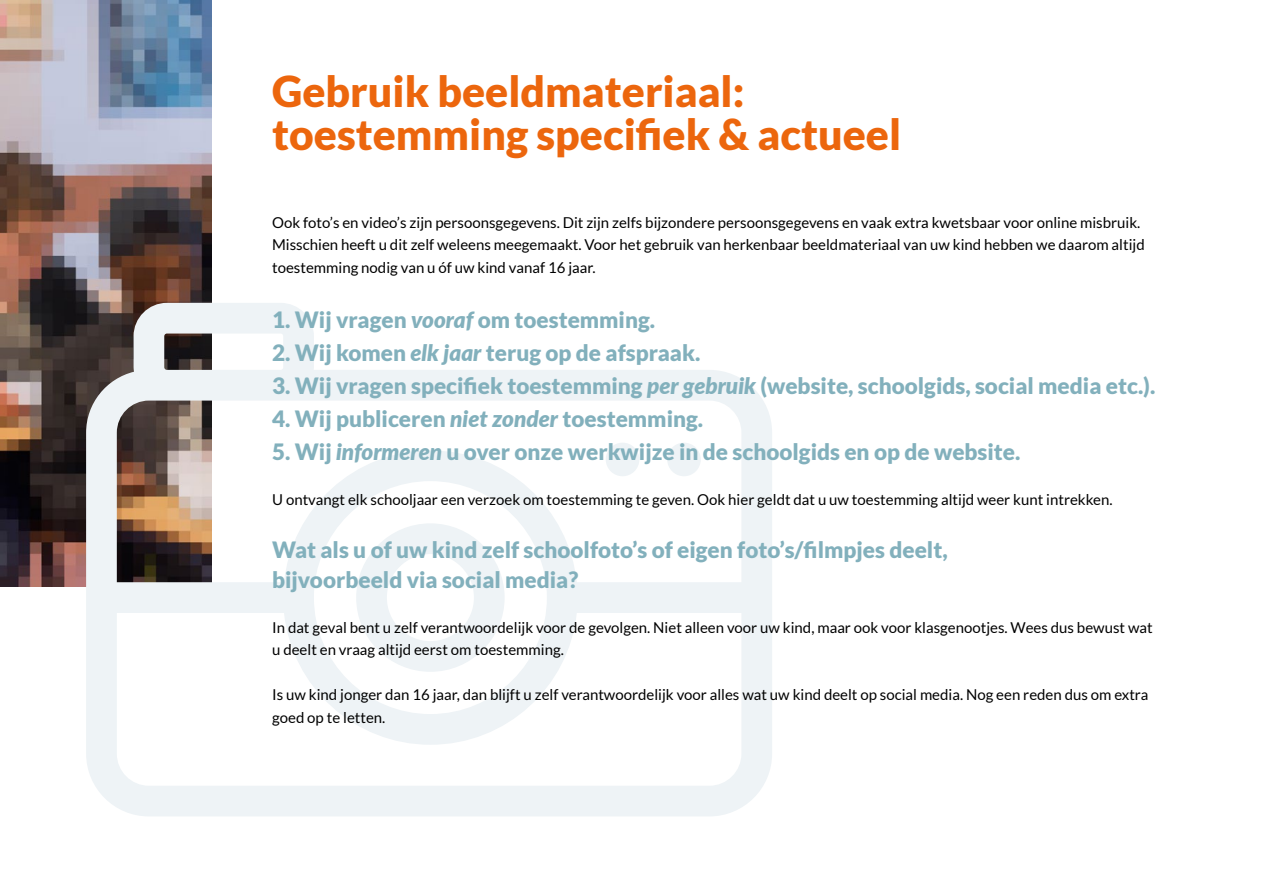
<style>
.page{position:relative;width:1263px;height:893px;background:#fff}
.page>*{position:absolute;margin:0;border:0;box-sizing:border-box;transform-origin:0 0}
.t1{font:900 42.6px/44px "Lato";color:#ec660d}
.t2{font:900 22.5px/30px "Lato";color:#82b0bc}
.t3{font:15px/22.5px "Lato";color:#000}
.s1{font-style:italic}
</style>
<div class="page">
<img style="left:0;top:0;width:211px;height:587px">
<svg style="left:86px;top:303px;width:686px;height:513px"></svg>
<svg style="left:356px;top:523px;width:149px;height:149px"></svg>
<div style="left:667px;top:443px;width:34px;height:33px;background:#eef3f6;border-radius:50%"></div>
<div style="left:606px;top:443px;width:33px;height:33px;background:#eef3f6;border-radius:50%"></div>
<h1 class="t1" style="left:272px;top:68px;width:631px">Gebruik beeldmateriaal: toestemming specifiek &amp; actueel</h1>
<p class="t3" style="left:272px;top:211px;width:874px">Ook foto’s en video’s zijn persoonsgegevens. Dit zijn zelfs bijzondere persoonsgegevens en vaak extra kwetsbaar voor online misbruik.<br>Misschien heeft u dit zelf weleens meegemaakt. Voor het gebruik van herkenbaar beeldmateriaal van uw kind hebben we daarom altijd toestemming nodig van u óf uw kind vanaf 16 jaar.</p>
<h2 class="t2" style="left:272px;top:304px;width:384px">1. Wij vragen <span class="s1">vooraf</span> om toestemming.</h2>
<h2 class="t2" style="left:272px;top:337px;width:430px">2. Wij komen <span class="s1">elk jaar</span> terug op de afspraak.</h2>
<h2 class="t2" style="left:272px;top:370px;width:885px">3. Wij vragen specifiek toestemming <span class="s1">per gebruik</span> (website, schoolgids, social media etc.).</h2>
<h2 class="t2" style="left:272px;top:403px;width:433px">4. Wij publiceren <span class="s1">niet zonder</span> toestemming.</h2>
<h2 class="t2" style="left:272px;top:436px;width:750px">5. Wij <span class="s1">informeren</span> u over onze werkwijze in de schoolgids en op de website.</h2>
<p class="t3" style="left:272px;top:488px;width:842px">U ontvangt elk schooljaar een verzoek om toestemming te geven. Ook hier geldt dat u uw toestemming altijd weer kunt intrekken.</p>
<h2 class="t2" style="left:272px;top:534px;width:677px">Wat als u of uw kind zelf schoolfoto’s of eigen foto’s/filmpjes deelt, bijvoorbeeld via social media?</h2>
<p class="t3" style="left:272px;top:616px;width:882px">In dat geval bent u zelf verantwoordelijk voor de gevolgen. Niet alleen voor uw kind, maar ook voor klasgenootjes. Wees dus bewust wat u deelt en vraag altijd eerst om toestemming.</p>
<p class="t3" style="left:272px;top:683px;width:878px">Is uw kind jonger dan 16 jaar, dan blijft u zelf verantwoordelijk voor alles wat uw kind deelt op social media. Nog een reden dus om extra goed op te letten.</p>
</div>
